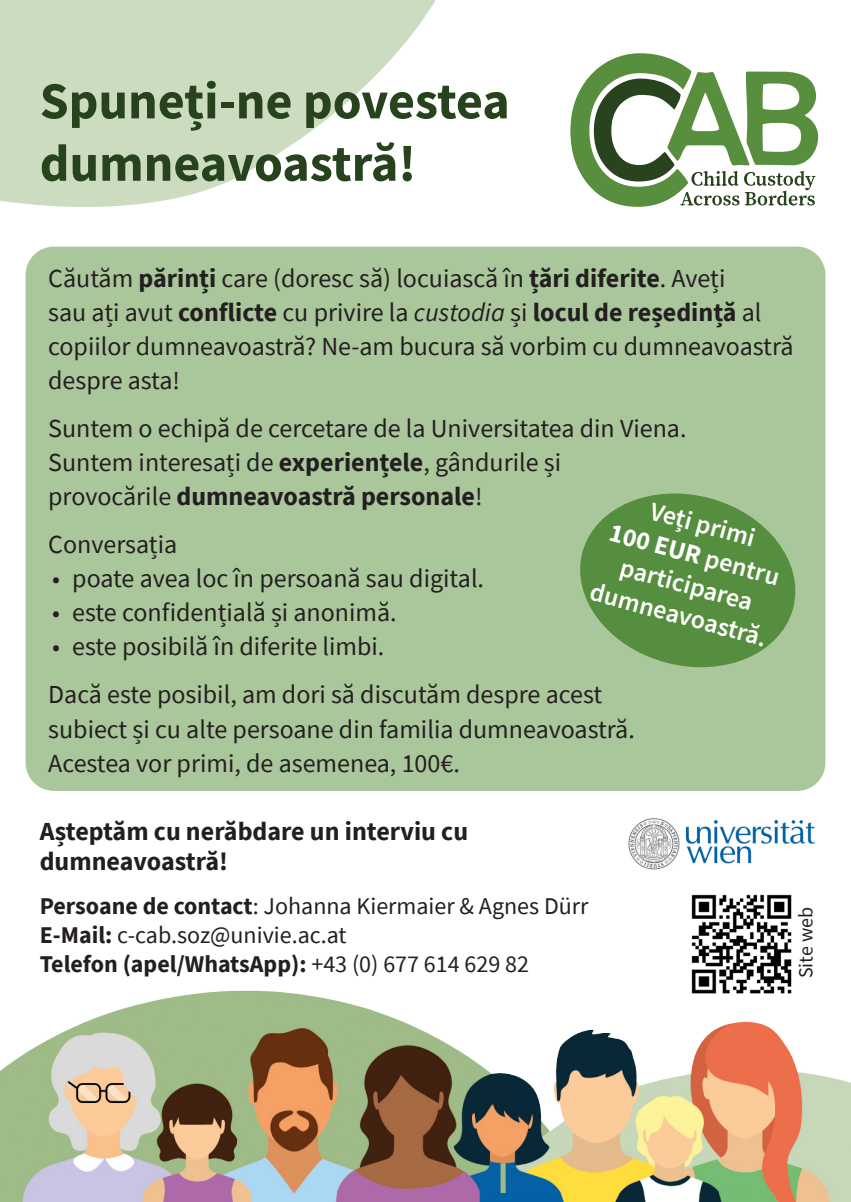
<style>
.page{position:relative;width:851px;height:1202px;background:#fff}
.page>*{position:absolute;margin:0;border:0;box-sizing:border-box;transform-origin:0 0}
.t1{font:700 52px/62.4px "Source Sans Pro";color:#27431d}
.t2{font:26px/34px "Source Sans Pro";color:#231f20}
.t3{font:600 26px/31.2px "Source Sans Pro";color:#fff;text-align:center}
.t4{font:700 26px/30px "Source Sans Pro";color:#231f20}
.t5{font:24px/28.8px "Source Sans Pro";color:#231f20}
.t6{font:20px "Source Sans Pro";color:#231f20}
.s1{font-weight:700}
.s2{font-style:italic}
</style>
<div class="page">
<svg style="left:0;top:0;width:435px;height:207px;fill:#ccdcc1"></svg>
<img style="left:628px;top:818px;width:187px;height:52px">
<img style="left:0;top:990px;width:850px;height:212px">
<svg style="left:570px;top:53px;width:248px;height:154px"></svg>
<div style="left:26px;top:247px;width:799px;height:544px;background:#aac69b;border-radius:28px"></div>
<svg style="left:580px;top:493px;width:216px;height:175px;fill:#568e3f"></svg>
<img style="left:687px;top:894px;width:106px;height:103px">
<h1 class="t1" style="left:40px;top:69px;width:471px">Spuneți-ne povestea dumneavoastră!</h1>
<p class="t2" style="left:48px;top:262px;width:746px">Căutăm <span class="s1">părinți</span> care (doresc să) locuiască în <span class="s1">țări diferite</span>. Aveți<br>sau ați avut <span class="s1">conflicte</span> cu privire la <span class="s2">custodia</span> și <span class="s1">locul de reședință</span> al copiilor dumneavoastră? Ne-am bucura să vorbim cu dumneavoastră despre asta!</p>
<p class="t2" style="left:48px;top:412px;width:639px">Suntem o echipă de cercetare de la Universitatea din Viena.<br>Suntem interesați de <span class="s1">experiențele</span>, gândurile și provocările <span class="s1">dumneavoastră personale</span>!</p>
<p class="t2" style="left:48px;top:528px;width:130px">Conversația</p>
<p class="t2" style="left:52px;top:562px;width:433px">• poate avea loc în persoană sau digital.</p>
<p class="t2" style="left:52px;top:596px;width:346px">• este confidențială și anonimă.</p>
<p class="t2" style="left:48px;top:623px;width:555px;line-height:48px">• este posibilă în diferite limbi.<br>Dacă este posibil, am dori să discutăm despre acest</p>
<p class="t2" style="left:48px;top:712px;width:588px">subiect și cu alte persoane din familia dumneavoastră.<br>Acestea vor primi, de asemenea, 100€.</p>
<p class="t3" style="left:619px;top:485px;width:183px;rotate:15deg">Veți primi<br><span class="s1">100 EUR</span> pentru participarea dumneavoastră.</p>
<p class="t4" style="left:40px;top:816px;width:430px">Așteptăm cu nerăbdare un interviu cu dumneavoastră!</p>
<p class="t5" style="left:40px;top:892px;width:550px"><span class="s1">Persoane de contact</span>: Johanna Kiermaier &amp; Agnes Dürr<br><span class="s1">E-Mail:</span> c-cab.soz@univie.ac.at<br><span class="s1">Telefon (apel/WhatsApp):</span> +43 (0) 677 614 629 82</p>
<p class="t6" style="left:792px;top:978px;width:73px;rotate:-90deg">Site web</p>
</div>
